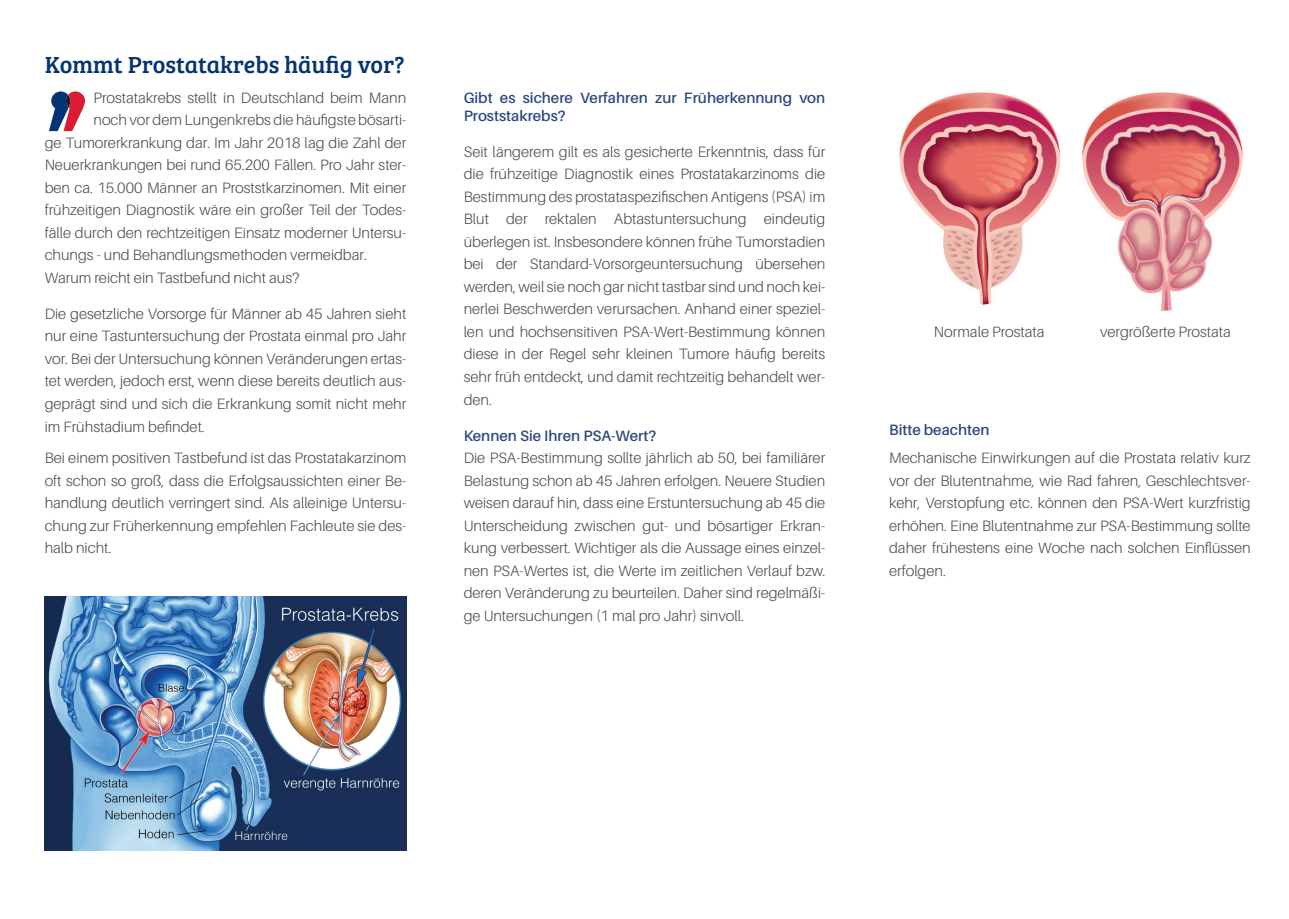
<style>
.page{position:relative;width:1289px;height:919px;background:#fff}
.page>*{position:absolute;margin:0;border:0;box-sizing:border-box;transform-origin:0 0}
.t1{font:24px "Bree Serif";color:#053474}
.t2{font:300 15px/22.5px "Aileron";color:#4b4c4d;text-align:justify}
.t3{font:600 15px/18px "Aileron";color:#2c4881}
</style>
<div class="page">
<svg style="left:49px;top:91px;width:36px;height:40px"></svg>
<img style="left:45px;top:596px;width:361px;height:254px">
<img style="left:899px;top:92px;width:344px;height:219px">
<h1 class="t1" style="left:45px;top:46px;width:361px">Kommt Prostatakrebs häufig vor?</h1>
<p class="t2" style="left:93px;top:86px;width:314px">Prostatakrebs stellt in Deutschland beim Mann</p>
<p class="t2" style="left:93px;top:109px;width:314px">noch vor dem Lungenkrebs die häufigste bösarti-</p>
<p class="t2" style="left:45px;top:131px;width:363px">ge Tumorerkrankung dar. Im Jahr 2018 lag die Zahl der</p>
<p class="t2" style="left:45px;top:154px;width:363px">Neuerkrankungen bei rund 65.200 Fällen. Pro Jahr ster-</p>
<p class="t2" style="left:45px;top:176px;width:363px">ben ca. 15.000 Männer an Proststkarzinomen. Mit einer</p>
<p class="t2" style="left:45px;top:199px;width:363px">frühzeitigen Diagnostik wäre ein großer Teil der Todes-</p>
<p class="t2" style="left:45px;top:221px;width:363px">fälle durch den rechtzeitigen Einsatz moderner Untersu-</p>
<p class="t2" style="left:45px;top:244px;width:324px">chungs - und Behandlungsmethoden vermeidbar.</p>
<p class="t2" style="left:45px;top:266px;width:256px">Warum reicht ein Tastbefund nicht aus?</p>
<p class="t2" style="left:45px;top:302px;width:363px">Die gesetzliche Vorsorge für Männer ab 45 Jahren sieht nur eine Tastuntersuchung der Prostata einmal pro Jahr vor. Bei der Untersuchung können Veränderungen ertas&shy;tet werden, jedoch erst, wenn diese bereits deutlich aus&shy;geprägt sind und sich die Erkrankung somit nicht mehr im Frühstadium befindet.</p>
<p class="t2" style="left:45px;top:446px;width:363px">Bei einem positiven Tastbefund ist das Prostatakarzinom oft schon so groß, dass die Erfolgsaussichten einer Be&shy;handlung deutlich verringert sind. Als alleinige Untersu&shy;chung zur Früherkennung empfehlen Fachleute sie des&shy;halb nicht.</p>
<p class="t3" style="left:463px;top:89px;width:363px">Gibt es sichere Verfahren zur Früherkennung von<br>Proststakrebs?</p>
<p class="t2" style="left:463px;top:140px;width:363px">Seit längerem gilt es als gesicherte Erkenntnis, dass für die frühzeitige Diagnostik eines Prostatakarzinoms die Bestimmung des prostataspezifischen Antigens (PSA) im Blut der rektalen Abtastuntersuchung eindeutig überlegen ist. Insbesondere können frühe Tumorstadien bei der Standard-Vorsorgeuntersuchung übersehen werden, weil sie noch gar nicht tastbar sind und noch kei&shy;nerlei Beschwerden verursachen. Anhand einer speziel&shy;len und hochsensitiven PSA-Wert-Bestimmung können diese in der Regel sehr kleinen Tumore häufig bereits sehr früh entdeckt, und damit rechtzeitig behandelt wer&shy;den.</p>
<p class="t3" style="left:463px;top:426px;width:194px">Kennen Sie Ihren PSA-Wert?</p>
<p class="t2" style="left:463px;top:446px;width:363px">Die PSA-Bestimmung sollte jährlich ab 50, bei familiärer Belastung schon ab 45 Jahren erfolgen. Neuere Studien weisen darauf hin, dass eine Erstuntersuchung ab 45 die Unterscheidung zwischen gut- und bösartiger Erkran&shy;kung verbessert. Wichtiger als die Aussage eines einzel&shy;nen PSA-Wertes ist, die Werte im zeitlichen Verlauf bzw. deren Veränderung zu beurteilen. Daher sind regelmäßi&shy;ge Untersuchungen (1 mal pro Jahr) sinvoll.</p>
<p class="t2" style="left:933px;top:320px;width:112px">Normale Prostata</p>
<p class="t2" style="left:1100px;top:320px;width:132px">vergrößerte Prostata</p>
<p class="t3" style="left:889px;top:421px;width:102px">Bitte beachten</p>
<p class="t2" style="left:889px;top:446px;width:363px">Mechanische Einwirkungen auf die Prostata relativ kurz vor der Blutentnahme, wie Rad fahren, Geschlechtsver&shy;kehr, Verstopfung etc. können den PSA-Wert kurzfristig erhöhen. Eine Blutentnahme zur PSA-Bestimmung sollte daher frühestens eine Woche nach solchen Einflüssen erfolgen.</p>
</div>
